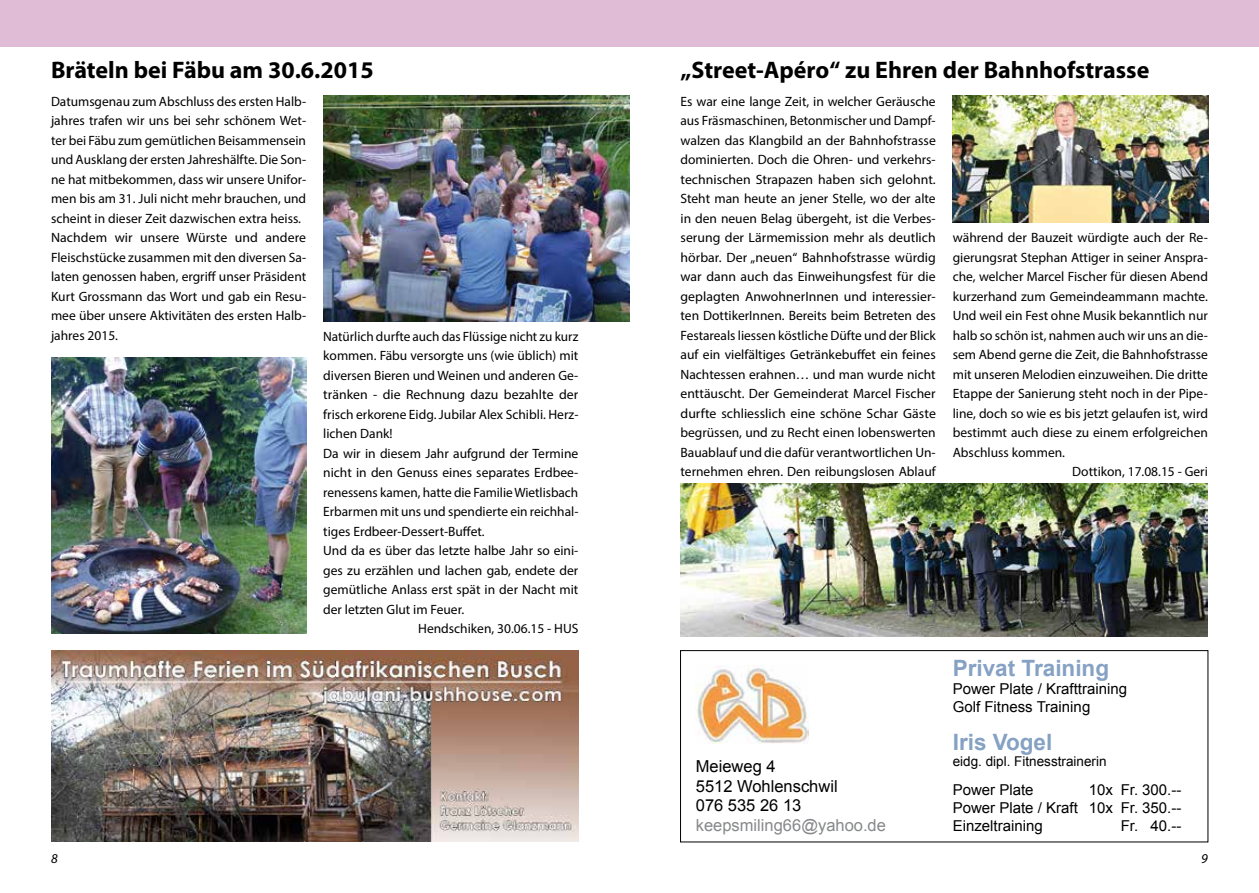
<style>
.page{position:relative;width:1259px;height:893px;background:#fff}
.page>*{position:absolute;margin:0;border:0;box-sizing:border-box;transform-origin:0 0}
.t1{font:700 24px "Myriad Pro";color:#000}
.t2{font:700 22.5px "Arial";color:#85a1c3}
.t3{font:16.5px/19.8px "Arial";color:#000}
.t4{font:16.5px "Arial";color:#87888a}
.t5{font:15px/18px "Arial";color:#000}
.t6{font:13.5px/19.5px "Myriad Pro";color:#000}
.t7{font:13.5px "Arial";color:#000}
.t8{font:italic 13.5px "Myriad Pro";color:#000}
</style>
<div class="page">
<div style="left:0;top:0;width:629px;height:47px;background:#e0bcd7"></div>
<div style="left:626px;top:0;width:633px;height:47px;background:#e0bcd7"></div>
<img style="left:51px;top:651px;width:527px;height:191px">
<div style="left:680px;top:650px;width:528px;height:192px;border:1px solid #000"></div>
<img style="left:51px;top:357px;width:255px;height:277px">
<img style="left:323px;top:96px;width:306px;height:225px">
<img style="left:680px;top:484px;width:527px;height:153px">
<img style="left:952px;top:96px;width:256px;height:127px">
<img style="left:696px;top:666px;width:112px;height:77px">
<h1 class="t1" style="left:51px;top:54px;width:324px">Bräteln bei Fäbu am 30.6.2015</h1>
<h1 class="t1" style="left:680px;top:54px;width:470px">„Street-Apéro“ zu Ehren der Bahnhofstrasse</h1>
<p class="t6" style="left:51px;top:91px;width:257px">Datumsgenau zum Abschluss des ersten Halb&shy;jahres trafen wir uns bei sehr schönem Wet&shy;ter bei Fäbu zum gemütlichen Beisammensein und Ausklang der ersten Jahreshälfte. Die Son&shy;ne hat mitbekommen, dass wir unsere Unifor&shy;men bis am 31. Juli nicht mehr brauchen, und scheint in dieser Zeit dazwischen extra heiss.<br>Nachdem wir unsere Würste und andere Fleischstücke zusammen mit den diversen Sa&shy;laten genossen haben, ergriff unser Präsident Kurt Grossmann das Wort und gab ein Resu&shy;mee über unsere Aktivitäten des ersten Halb&shy;jahres 2015.</p>
<p class="t6" style="left:680px;top:91px;width:257px;text-align:justify">Es war eine lange Zeit, in welcher Geräusche aus Fräsmaschinen, Betonmischer und Dampf&shy;walzen das Klangbild an der Bahnhofstrasse dominierten. Doch die Ohren- und verkehrs&shy;technischen Strapazen haben sich gelohnt.<br>Steht man heute an jener Stelle, wo der alte in den neuen Belag übergeht, ist die Verbes&shy;serung der Lärmemission mehr als deutlich hörbar. Der „neuen“ Bahnhofstrasse würdig war dann auch das Einweihungsfest für die geplagten AnwohnerInnen und interessier&shy;ten DottikerInnen. Bereits beim Betreten des Festareals liessen köstliche Düfte und der Blick auf ein vielfältiges Getränkebuffet ein feines Nachtessen erahnen… und man wurde nicht enttäuscht. Der Gemeinderat Marcel Fischer durfte schliesslich eine schöne Schar Gäste begrüssen, und zu Recht einen lobenswerten Bauablauf und die dafür verantwortlichen Un&shy;ternehmen ehren. Den reibungslosen Ablauf</p>
<p class="t6" style="left:952px;top:228px;width:257px">während der Bauzeit würdigte auch der Re-</p>
<p class="t6" style="left:952px;top:247px;width:257px">gierungsrat Stephan Attiger in seiner Anspra-</p>
<p class="t6" style="left:952px;top:267px;width:257px">che, welcher Marcel Fischer für diesen Abend</p>
<p class="t6" style="left:952px;top:286px;width:257px">kurzerhand zum Gemeindeammann machte.</p>
<p class="t6" style="left:952px;top:306px;width:257px">Und weil ein Fest ohne Musik bekanntlich nur</p>
<p class="t6" style="left:952px;top:325px;width:257px">halb so schön ist, nahmen auch wir uns an die-</p>
<p class="t6" style="left:952px;top:345px;width:257px">sem Abend gerne die Zeit, die Bahnhofstrasse</p>
<p class="t6" style="left:952px;top:364px;width:257px">mit unseren Melodien einzuweihen. Die dritte</p>
<p class="t6" style="left:952px;top:384px;width:257px">Etappe der Sanierung steht noch in der Pipe-</p>
<p class="t6" style="left:952px;top:403px;width:257px">line, doch so wie es bis jetzt gelaufen ist, wird</p>
<p class="t6" style="left:952px;top:423px;width:257px">bestimmt auch diese zu einem erfolgreichen</p>
<p class="t6" style="left:952px;top:442px;width:114px">Abschluss kommen.</p>
<p class="t6" style="left:1072px;top:462px;width:137px">Dottikon, 17.08.15 - Geri</p>
<p class="t6" style="left:323px;top:326px;width:257px">Natürlich durfte auch das Flüssige nicht zu kurz</p>
<p class="t6" style="left:323px;top:346px;width:257px">kommen. Fäbu versorgte uns (wie üblich) mit</p>
<p class="t6" style="left:323px;top:365px;width:257px">diversen Bieren und Weinen und anderen Ge-</p>
<p class="t6" style="left:323px;top:385px;width:256px">tränken - die Rechnung dazu bezahlte der</p>
<p class="t6" style="left:323px;top:404px;width:257px">frisch erkorene Eidg. Jubilar Alex Schibli. Herz-</p>
<p class="t6" style="left:323px;top:424px;width:71px">lichen Dank!</p>
<p class="t6" style="left:323px;top:443px;width:256px">Da wir in diesem Jahr aufgrund der Termine</p>
<p class="t6" style="left:323px;top:463px;width:257px">nicht in den Genuss eines separates Erdbee-</p>
<p class="t6" style="left:323px;top:482px;width:256px">renessens kamen, hatte die Familie Wietlisbach</p>
<p class="t6" style="left:323px;top:502px;width:257px">Erbarmen mit uns und spendierte ein reichhal-</p>
<p class="t6" style="left:323px;top:521px;width:163px">tiges Erdbeer-Dessert-Buffet.</p>
<p class="t6" style="left:323px;top:541px;width:257px">Und da es über das letzte halbe Jahr so eini-</p>
<p class="t6" style="left:323px;top:560px;width:256px">ges zu erzählen und lachen gab, endete der</p>
<p class="t6" style="left:323px;top:580px;width:257px">gemütliche Anlass erst spät in der Nacht mit</p>
<p class="t6" style="left:323px;top:599px;width:142px">der letzten Glut im Feuer.</p>
<p class="t6" style="left:418px;top:619px;width:162px">Hendschiken, 30.06.15 - HUS</p>
<p class="t3" style="left:696px;top:756px;width:143px">Meieweg 4<br>5512 Wohlenschwil<br>076 535 26 13</p>
<p class="t4" style="left:696px;top:815px;width:192px">keepsmiling66@yahoo.de</p>
<h2 class="t2" style="left:952px;top:653px;width:158px">Privat Training</h2>
<p class="t5" style="left:952px;top:680px;width:176px">Power Plate / Krafttraining<br>Golf Fitness Training</p>
<h2 class="t2" style="left:952px;top:727px;width:101px">Iris Vogel</h2>
<p class="t7" style="left:952px;top:753px;width:155px">eidg. dipl. Fitnesstrainerin</p>
<p class="t5" style="left:952px;top:781px;width:82px">Power Plate</p>
<p class="t5" style="left:952px;top:781px;width:230px;text-align:justify;text-indent:136px">10x Fr. 300.-- Power Plate / Kraft 10x Fr. 350.-- Einzeltraining</p>
<p class="t5" style="left:1120px;top:817px;width:62px">Fr. 40.--</p>
<p class="t8" style="left:51px;top:850px;width:8px">8</p>
<p class="t8" style="left:1201px;top:850px;width:8px">9</p>
</div>
